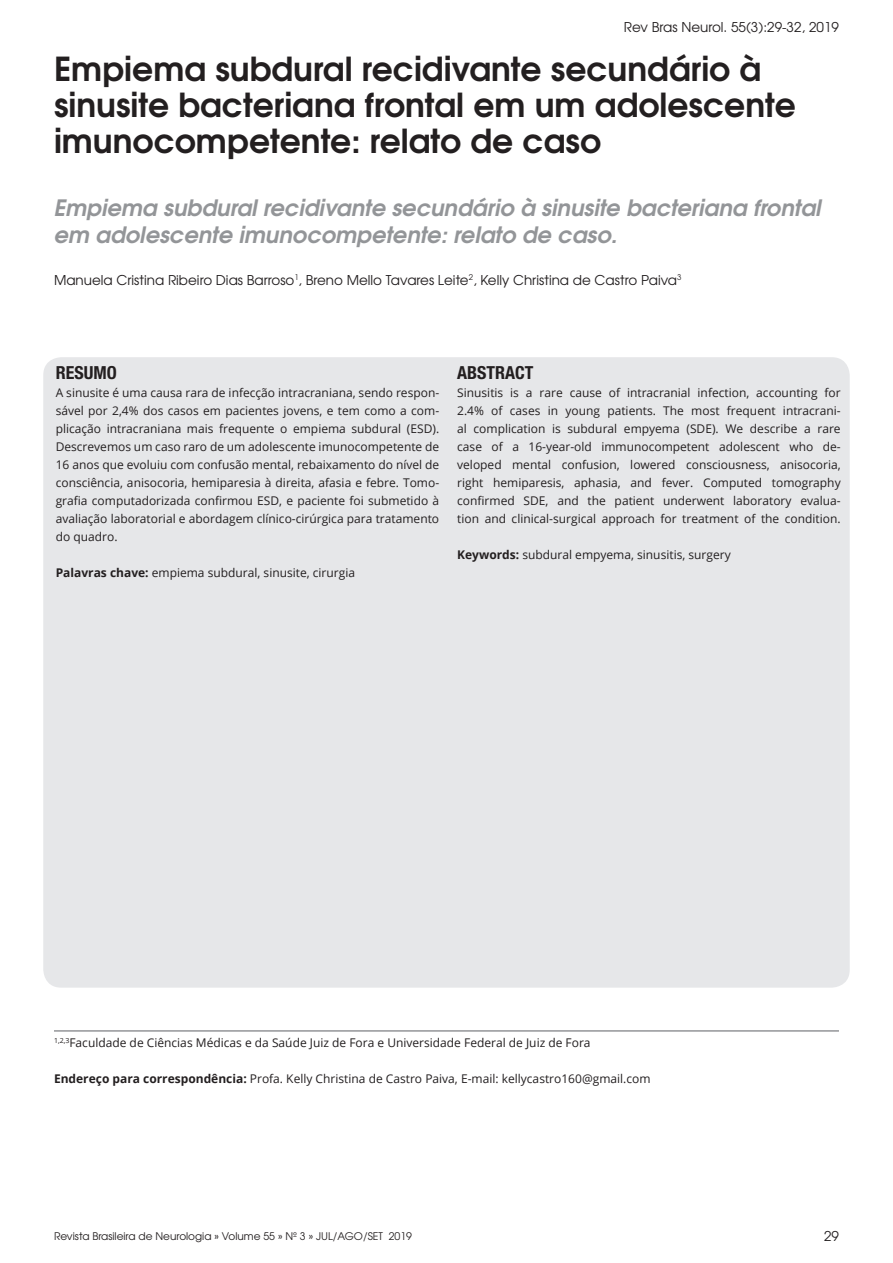
<style>
.page{position:relative;width:893px;height:1263px;background:#fff}
.page>*{position:absolute;margin:0;border:0;box-sizing:border-box;transform-origin:0 0}
.Título_Principal{font:700 33px/36px "Te X Gyre Adventor";color:#231f20}
.Título_Inglês{font:italic 700 22.5px/27px "Te X Gyre Adventor";color:#939598}
.Título_Interno{font:700 condensed 18px "Helvetica Neue LT Std";color:#231f20}
.Autores{font:13.5px "Te X Gyre Adventor";color:#231f20}
.Abstract{font:12px/18px "Open Sans";color:#231f20;text-align:justify}
.t1{font:10.5px "Te X Gyre Adventor";color:#231f20}
.s1{font-weight:700}
</style>
<div class="page">
<div style="left:43px;top:357px;width:807px;height:631px;background:#e6e7e9;border-radius:18px"></div>
<hr style="left:54px;top:1030px;width:785px;height:2px;background:#939598">
<p class="Autores" style="left:624px;top:17px;width:217px">Rev Bras Neurol. 55(3):29-32, 2019</p>
<p class="Título_Principal" style="left:54px;top:48px;width:743px">Empiema subdural recidivante secundário à sinusite bacteriana frontal em um adolescente imunocompetente: relato de caso</p>
<p class="Título_Inglês" style="left:54px;top:192px;width:769px">Empiema subdural recidivante secundário à sinusite bacteriana frontal em adolescente imunocompetente: relato de caso.</p>
<p class="Autores" style="left:54px;top:269px;width:629px">Manuela Cristina Ribeiro Dias Barroso<sup>1</sup>, Breno Mello Tavares Leite<sup>2</sup>, Kelly Christina de Castro Paiva<sup>3</sup></p>
<p class="Título_Interno" style="left:56px;top:361px;width:63px">RESUMO</p>
<p class="Abstract" style="left:56px;top:383px;width:385px">A sinusite é uma causa rara de infecção intracraniana, sendo respon&shy;sável por 2,4% dos casos em pacientes jovens, e tem como a com&shy;plicação intracraniana mais frequente o empiema subdural (ESD).<br>Descrevemos um caso raro de um adolescente imunocompetente de 16 anos que evoluiu com confusão mental, rebaixamento do nível de consciência, anisocoria, hemiparesia à direita, afasia e febre. Tomo&shy;grafia computadorizada confirmou ESD, e paciente foi submetido à avaliação laboratorial e abordagem clínico-cirúrgica para tratamento do quadro.</p>
<p class="Abstract" style="left:56px;top:563px;width:301px"><span class="s1">Palavras chave:</span> empiema subdural, sinusite, cirurgia</p>
<p class="Título_Interno" style="left:457px;top:361px;width:78px">ABSTRACT</p>
<p class="Abstract" style="left:457px;top:383px;width:385px">Sinusitis is a rare cause of intracranial infection, accounting for 2.4% of cases in young patients. The most frequent intracrani&shy;al complication is subdural empyema (SDE). We describe a rare case of a 16-year-old immunocompetent adolescent who de&shy;veloped mental confusion, lowered consciousness, anisocoria, right hemiparesis, aphasia, and fever. Computed tomography confirmed SDE, and the patient underwent laboratory evalua&shy;tion and clinical-surgical approach for treatment of the condition.</p>
<p class="Abstract" style="left:457px;top:545px;width:275px"><span class="s1">Keywords:</span> subdural empyema, sinusitis, surgery</p>
<p class="Abstract" style="left:54px;top:1033px;width:538px"><sup>1,2,3</sup>Faculdade de Ciências Médicas e da Saúde Juiz de Fora e Universidade Federal de Juiz de Fora</p>
<p class="Abstract" style="left:54px;top:1069px;width:598px"><span class="s1">Endereço para correspondência:</span> Profa. Kelly Christina de Castro Paiva, E-mail: kellycastro160@gmail.com</p>
<p class="t1" style="left:54px;top:1228px;width:360px">Revista Brasileira de Neurologia » Volume 55 » Nº 3 » JUL/AGO/SET 2019</p>
<p class="Autores" style="left:824px;top:1226px;width:16px">29</p>
</div>
